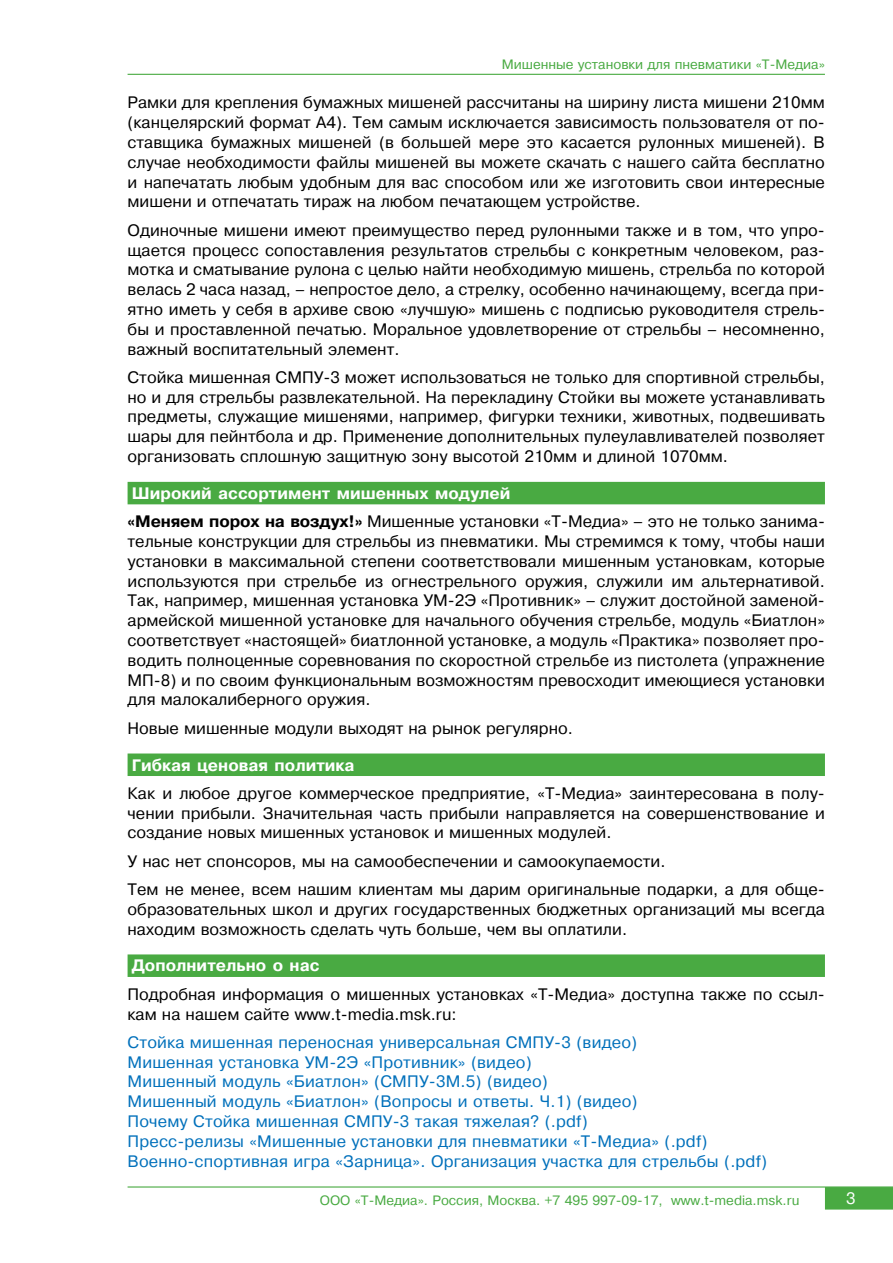
<style>
.page{position:relative;width:893px;height:1263px;background:#fff}
.page>*{position:absolute;margin:0;border:0;box-sizing:border-box;transform-origin:0 0}
.t1{font:16.5px/19.8px "Pragmatica CTT";color:#000}
.t2{font:16.5px/19.8px "Pragmatica CTT";letter-spacing:.01em;color:#0070bb}
.t3{font:700 16.5px "Pragmatica CTT";color:#fff}
.t4{font:16.5px "Pragmatica CTT";color:#fff}
.t5{font:13.5px "Pragmatica CTT";color:#49aa42}
.s1{font-weight:700}
</style>
<div class="page">
<hr style="left:128px;top:74px;width:697px;height:1px;background:#49aa42">
<div style="left:825px;top:1187px;width:68px;height:22px;background:#49aa42"></div>
<hr style="left:128px;top:1186px;width:765px;height:1px;background:#49aa42">
<div style="left:128px;top:482px;width:697px;height:22px;background:#49aa42"></div>
<div style="left:128px;top:753px;width:697px;height:23px;background:#49aa42"></div>
<div style="left:128px;top:954px;width:697px;height:23px;background:#49aa42"></div>
<p class="t5" style="left:502px;top:57px;width:325px">Мишенные установки для пневматики « -Т Медиа«</p>
<p class="t1" style="left:128px;top:93px;width:699px">Рамки для крепления бумажных мишеней рассчитаны на ширину листа мишени 210мм</p>
<p class="t1" style="left:128px;top:133px;width:699px">ставщика бумажных мишеней (в большей мере это касается рулонных мишеней В.)</p>
<p class="t1" style="left:128px;top:113px;width:699px">(канцелярский формат А .)4 Тем самым исключается зависимость пользователя от по-</p>
<p class="t1" style="left:128px;top:152px;width:699px;text-align:justify">случае необходимости файлы мишеней вы можете скачать с нашего сайта бесплатно и напечатать любым удобным для вас способом или же изготовить свои интересные мишени и отпечатать тираж на любом печатающем устройстве.</p>
<p class="t1" style="left:128px;top:220px;width:699px">Одиночные мишени имеют преимущество перед рулонными также ви том, что упро-</p>
<p class="t1" style="left:128px;top:240px;width:699px">щается процесс сопоставления результатов стрельбы с конкретным человеком, раз-</p>
<p class="t1" style="left:128px;top:260px;width:699px">мотка и сматывание рулона с целью найти необходимую мишень, стрельба по которой</p>
<p class="t1" style="left:128px;top:280px;width:699px">велась 2 часа назад, – непростое дело а, стрелку, особенно начинающему, всегда при-</p>
<p class="t1" style="left:128px;top:299px;width:699px">ятно иметь у себя в архиве свою «лучшую» мишень с подписью руководителя стрель-</p>
<p class="t1" style="left:128px;top:319px;width:699px">бы и проставленной печатью. Моральное удовлетворение от стрельбы – несомненно,</p>
<p class="t1" style="left:128px;top:335px;width:699px;line-height:28.3px">важный воспитательный элемент.<br>Стойка мишенная СМПУ-3 может использоваться не только для спортивной стрельбы,</p>
<p class="t1" style="left:128px;top:387px;width:699px;text-align:justify">но и для стрельбы развлекательной. На перекладину Стойки вы можете устанавливать предметы, служащие мишенями, например, фигурки техники, животных, подвешивать шары для пейнтбола и др. Применение дополнительных пулеулавливателей позволяет организовать сплошную защитную зону высотой 210мм и длиной 1070мм.</p>
<p class="t3" style="left:132px;top:484px;width:380px">Широкий ассортимент мишенных модулей</p>
<p class="t1" style="left:128px;top:531px;width:699px">тельные конструкции для стрельбы из пневматики. Мы стремимся к тому, чтобы наши</p>
<p class="t1" style="left:128px;top:512px;width:699px"><span class="s1">«Меняем порох на воздух!»</span> Мишенные установки « -Т Медиа» – это не только занима-</p>
<p class="t1" style="left:128px;top:551px;width:699px;text-align:right">установки в максимальной степени соответствовали мишенным установкам, которые альтернативой.</p>
<p class="t1" style="left:284px;top:571px;width:74px">стрельбе</p>
<p class="t1" style="left:128px;top:571px;width:113px">используются</p>
<p class="t1" style="left:128px;top:611px;width:699px">армейской мишенной установке для начального обучения стрельбе, модуль «Биатлон«</p>
<p class="t1" style="left:247px;top:571px;width:31px">при</p>
<p class="t1" style="left:365px;top:571px;width:20px">из</p>
<p class="t1" style="left:392px;top:571px;width:127px">огнестрельного</p>
<p class="t1" style="left:525px;top:571px;width:65px">оружия,</p>
<p class="t1" style="left:596px;top:571px;width:68px">служили</p>
<p class="t1" style="left:671px;top:571px;width:23px">им</p>
<p class="t1" style="left:128px;top:591px;width:699px">Так, например, мишенная установка УМ-2Э «Противник» – служит достойной заменой-</p>
<p class="t1" style="left:128px;top:630px;width:699px">соответствует «настоящей» биатлонной установке а, модуль «Практика» позволяет про-</p>
<p class="t1" style="left:128px;top:670px;width:699px">МП-8) и по своим функциональным возможностям превосходит имеющиеся установки для малокалиберного оружия.</p>
<p class="t1" style="left:128px;top:718px;width:447px">Новые мишенные модули выходят на рынок регулярно.</p>
<p class="t3" style="left:132px;top:756px;width:224px">Гибкая ценовая политика</p>
<p class="t1" style="left:128px;top:803px;width:699px">чении прибыли. Значительная часть прибыли направляется на совершенствование и</p>
<p class="t1" style="left:128px;top:650px;width:699px">водить полноценные соревнования по скоростной стрельбе из пистолета (упражнение</p>
<p class="t1" style="left:128px;top:783px;width:699px">Как и любое другое коммерческое предприятие, « -Т Медиа» заинтересована в полу-</p>
<p class="t1" style="left:128px;top:819px;width:539px;line-height:28.3px">создание новых мишенных установок и мишенных модулей.<br>У нас нет спонсоров, мы на самообеспечении и самоокупаемости.</p>
<p class="t1" style="left:128px;top:899px;width:699px">образовательных школ и других государственных бюджетных организаций мы всегда</p>
<p class="t1" style="left:128px;top:879px;width:699px">Тем не менее, всем нашим клиентам мы дарим оригинальные подарки а, для обще-</p>
<p class="t1" style="left:128px;top:919px;width:501px">находим возможность сделать чуть больше, чем вы оплатили.</p>
<p class="t3" style="left:132px;top:956px;width:189px">Дополнительно о нас</p>
<p class="t1" style="left:128px;top:1004px;width:331px">кам на нашем сайте www -t. media.msk.ru:</p>
<p class="t1" style="left:128px;top:984px;width:699px">Подробная информация о мишенных установках « -Т Медиа» доступна также по ссыл-</p>
<p class="t2" style="left:128px;top:1032px;width:641px">Стойка мишенная переносная универсальная СМПУ-3 (видео(<br>Мишенная установка УМ-2Э «Противник» (видео(<br>Мишенный модуль «Биатлон» (СМПУ-3М.5) (видео(<br>Мишенный модуль «Биатлон» (Вопросы и ответы Ч. .1) (видео(<br>Почему Стойка мишенная СМПУ-3 такая тяжелая? (.pdf(<br>Пресс-релизы «Мишенные установки для пневматики « -Т Медиа» (.pdf( Военно-спортивная игра «Зарница .» Организация участка для стрельбы (.pdf(</p>
<p class="t5" style="left:320px;top:1192px;width:344px">ООО « -Т Медиа .» Россия, Москва. +7 495 997-09-17,</p>
<p class="t5" style="left:671px;top:1192px;width:130px">www -t. media.msk.ru</p>
<p class="t4" style="left:846px;top:1189px;width:11px">3</p>
</div>
